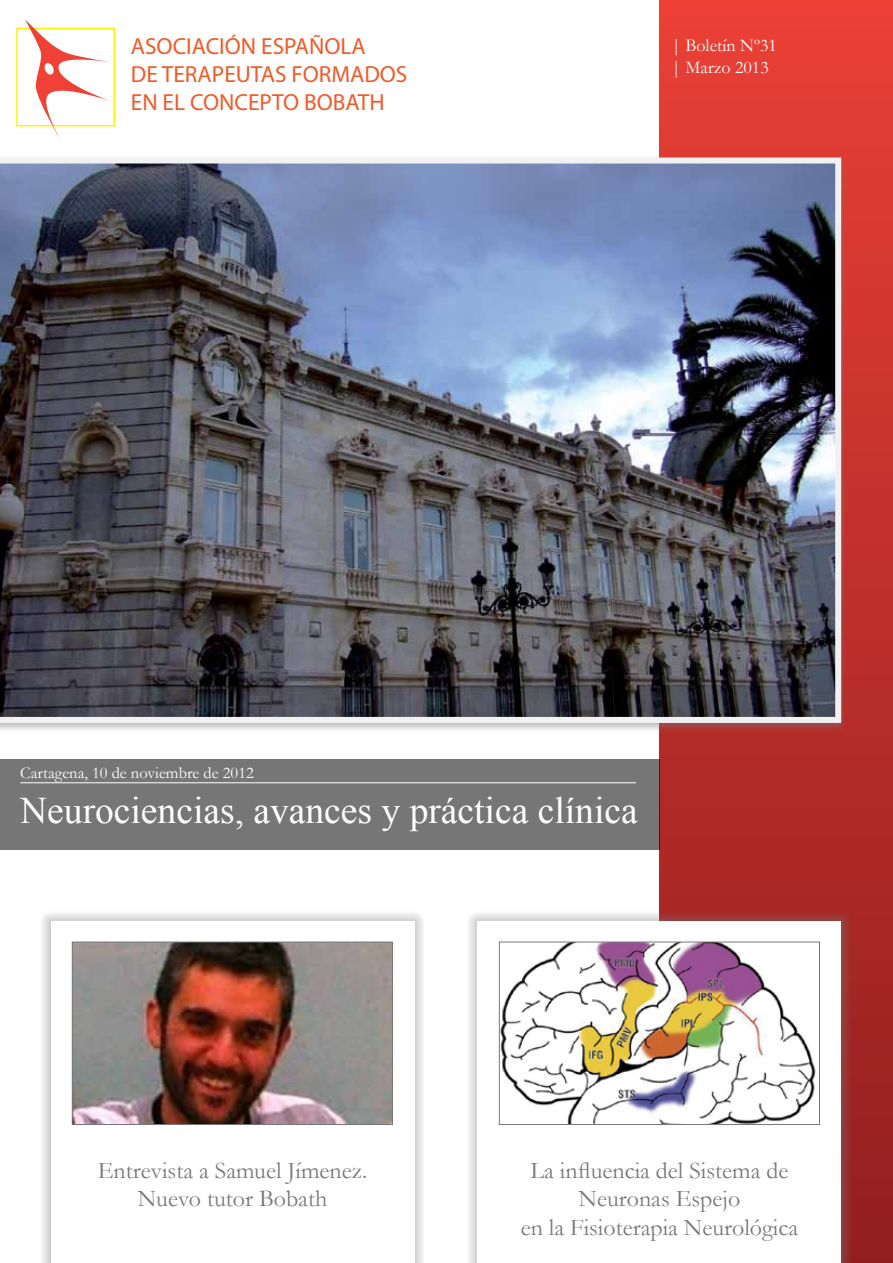
<style>
.page{position:relative;width:893px;height:1263px;background:#fff}
.page>*{position:absolute;margin:0;border:0;box-sizing:border-box;transform-origin:0 0}
.t1{font:37.5px "Times New Roman";color:#fff}
.t2{font:24px/28.8px "Garamond";color:#77787b;text-align:center}
.t3{font:23.4px/28px "Myriad Pro";color:#f15a29}
.t4{font:18px/21.6px "Garamond";color:#fff}
.t5{font:16.5px "Garamond";color:#fff}
</style>
<div class="page">
<div style="left:659px;top:0;width:234px;height:1263px;background:linear-gradient(to bottom,#e94036,#901e1f)"></div>
<div style="left:0;top:156px;width:847px;height:577px;background:#77787b;opacity:.48"></div>
<img style="left:0;top:158px;width:841px;height:565px">
<div style="left:0;top:759px;width:659px;height:90px;background:#767676"></div>
<div style="left:16px;top:28px;width:99px;height:98px;border:1px solid #fff200"></div>
<svg style="left:25px;top:19px;width:86px;height:118px"></svg>
<div style="left:41px;top:911px;width:384px;height:352px;background:#77787b;opacity:.75"></div>
<div style="left:51px;top:922px;width:364px;height:341px;background:#fff"></div>
<img style="left:74px;top:944px;width:317px;height:179px">
<div style="left:72px;top:942px;width:321px;height:183px;border:1px solid #77787b"></div>
<div style="left:467px;top:911px;width:385px;height:352px;background:#77787b;opacity:.75"></div>
<div style="left:478px;top:922px;width:363px;height:341px;background:#fff"></div>
<hr style="left:20px;top:782px;width:616px;height:1px;background:#fff">
<img style="left:501px;top:944px;width:315px;height:179px">
<div style="left:499px;top:942px;width:321px;height:183px;border:1px solid #77787b"></div>
<p class="t3" style="left:131px;top:32px;width:278px">ASOCIACIÓN ESPAÑOLA<br>DE TERAPEUTAS FORMADOS<br>EN EL CONCEPTO BOBATH</p>
<p class="t4" style="left:672px;top:35px;width:107px">| Boletín Nº31 | Marzo 2013</p>
<p class="t5" style="left:20px;top:763px;width:235px">Cartagena, 10 de noviembre de 2012</p>
<h1 class="t1" style="left:20px;top:785px;width:619px">Neurociencias, avances y práctica clínica</h1>
<p class="t2" style="left:98px;top:1155px;width:271px">Entrevista a Samuel Jímenez.<br>Nuevo tutor Bobath</p>
<p class="t2" style="left:521px;top:1155px;width:279px">La influencia del Sistema de<br>Neuronas Espejo<br>en la Fisioterapia Neurológica</p>
</div>
